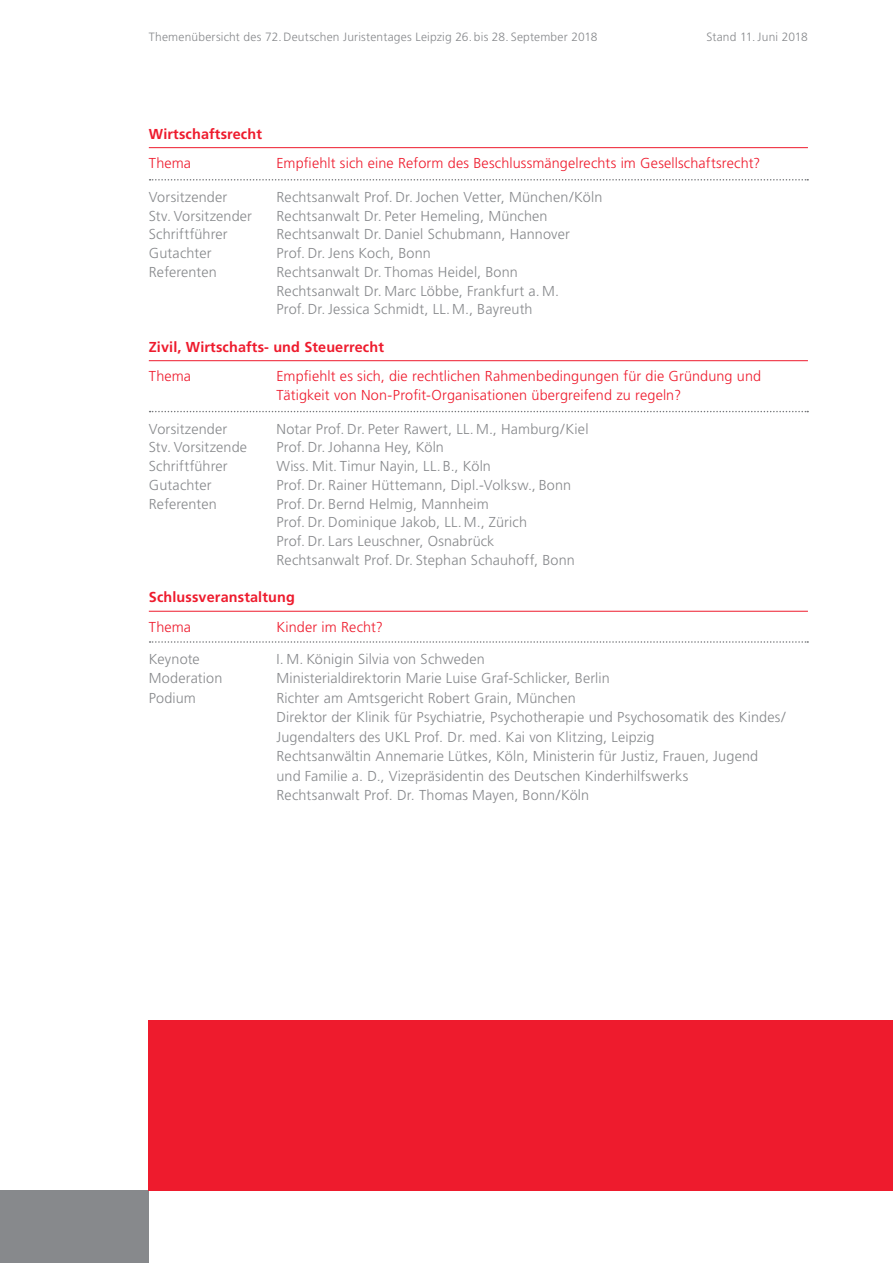
<style>
.page{position:relative;width:893px;height:1263px;background:#fff}
.page>*{position:absolute;margin:0;border:0;box-sizing:border-box;transform-origin:0 0}
.t1{font:300 14.4px/18.8px "Frutiger";letter-spacing:.01em;color:#87898c}
.t2{font:300 14.4px/18.8px "Frutiger";letter-spacing:.01em;color:#ee1b2d}
.t3{font:700 14.4px "Frutiger";letter-spacing:.01em;color:#ee1b2d}
.t4{font:300 12px "Frutiger";letter-spacing:.015em;color:#87898c}
</style>
<div class="page">
<div style="left:0;top:1191px;width:149px;height:72px;background:#87898c"></div>
<div style="left:149px;top:1020px;width:744px;height:171px;background:#ee1b2d"></div>
<hr style="left:149px;top:147px;width:659px;height:1px;background:#ee1b2d">
<svg style="left:150px;top:179px;width:658px;height:2px"></svg>
<hr style="left:149px;top:360px;width:659px;height:1px;background:#ee1b2d">
<svg style="left:150px;top:411px;width:658px;height:1px"></svg>
<hr style="left:149px;top:611px;width:659px;height:1px;background:#ee1b2d">
<svg style="left:150px;top:641px;width:658px;height:2px"></svg>
<p class="t4" style="left:149px;top:30px;width:450px">Themenübersicht des 72.Deutschen Juristentages Leipzig 26. bis 28. September 2018</p>
<p class="t4" style="left:706px;top:30px;width:103px">Stand 11. Juni 2018</p>
<p class="t3" style="left:149px;top:125px;width:115px">Wirtschaftsrecht</p>
<p class="t2" style="left:149px;top:154px;width:44px">Thema</p>
<p class="t2" style="left:276px;top:154px;width:485px">Empfiehlt sich eine Reform des Beschlussmängelrechts im Gesellschaftsrecht?</p>
<p class="t1" style="left:149px;top:187px;width:80px">Vorsitzender</p>
<p class="t1" style="left:276px;top:187px;width:328px">Rechtsanwalt Prof. Dr. Jochen Vetter, München/Köln</p>
<p class="t1" style="left:149px;top:206px;width:105px">Stv. Vorsitzender</p>
<p class="t1" style="left:276px;top:206px;width:273px">Rechtsanwalt Dr. Peter Hemeling, München</p>
<p class="t1" style="left:149px;top:225px;width:80px">Schriftführer</p>
<p class="t1" style="left:276px;top:225px;width:295px">Rechtsanwalt Dr. Daniel Schubmann, Hannover</p>
<p class="t1" style="left:149px;top:244px;width:64px">Gutachter</p>
<p class="t1" style="left:276px;top:244px;width:156px">Prof. Dr. Jens Koch, Bonn</p>
<p class="t1" style="left:149px;top:262px;width:69px">Referenten</p>
<p class="t1" style="left:276px;top:262px;width:284px">Rechtsanwalt Dr. Thomas Heidel, Bonn<br>Rechtsanwalt Dr. Marc Löbbe, Frankfurt a.M.<br>Prof. Dr. Jessica Schmidt, LL.M., Bayreuth</p>
<p class="t3" style="left:149px;top:338px;width:237px">Zivil, Wirtschafts- und Steuerrecht</p>
<p class="t2" style="left:149px;top:367px;width:44px">Thema</p>
<p class="t2" style="left:276px;top:367px;width:486px">Empfiehlt es sich, die rechtlichen Rahmenbedingungen für die Gründung und<br>Tätigkeit von Non-Profit-Organisationen übergreifend zu regeln?</p>
<p class="t1" style="left:149px;top:419px;width:80px">Vorsitzender</p>
<p class="t1" style="left:276px;top:419px;width:314px">Notar Prof. Dr. Peter Rawert, LL.M., Hamburg/Kiel</p>
<p class="t1" style="left:149px;top:438px;width:100px">Stv. Vorsitzende</p>
<p class="t1" style="left:276px;top:438px;width:169px">Prof. Dr. Johanna Hey, Köln</p>
<p class="t1" style="left:149px;top:457px;width:80px">Schriftführer</p>
<p class="t1" style="left:276px;top:457px;width:216px">Wiss. Mit. Timur Nayin, LL. B., Köln</p>
<p class="t1" style="left:149px;top:475px;width:64px">Gutachter</p>
<p class="t1" style="left:276px;top:475px;width:296px">Prof. Dr. Rainer Hüttemann, Dipl.-Volksw., Bonn</p>
<p class="t1" style="left:149px;top:494px;width:69px">Referenten</p>
<p class="t1" style="left:276px;top:494px;width:300px">Prof. Dr. Bernd Helmig, Mannheim<br>Prof. Dr. Dominique Jakob, LL.M., Zürich<br>Prof. Dr. Lars Leuschner, Osnabrück Rechtsanwalt Prof. Dr. Stephan Schauhoff, Bonn</p>
<p class="t3" style="left:149px;top:589px;width:147px">Schlussveranstaltung</p>
<p class="t2" style="left:149px;top:617px;width:44px">Thema</p>
<p class="t2" style="left:276px;top:617px;width:108px">Kinder im Recht?</p>
<p class="t1" style="left:149px;top:650px;width:52px">Keynote</p>
<p class="t1" style="left:276px;top:650px;width:210px">I. M. Königin Silvia von Schweden</p>
<p class="t1" style="left:149px;top:669px;width:75px">Moderation</p>
<p class="t1" style="left:276px;top:669px;width:335px">Ministerialdirektorin Marie Luise Graf-Schlicker, Berlin</p>
<p class="t1" style="left:149px;top:689px;width:49px">Podium</p>
<p class="t1" style="left:276px;top:688px;width:511px;line-height:19.5px">Richter am Amtsgericht Robert Grain, München<br>Direktor der Klinik für Psychiatrie, Psychotherapie und Psychosomatik des Kindes/ Jugendalters des UKL Prof. Dr. med. Kai von Klitzing, Leipzig<br>Rechtsanwältin Annemarie Lütkes, Köln, Ministerin für Justiz, Frauen, Jugend und Familie a. D., Vizepräsidentin des Deutschen Kinderhilfswerks<br>Rechtsanwalt Prof. Dr. Thomas Mayen, Bonn/Köln</p>
</div>
